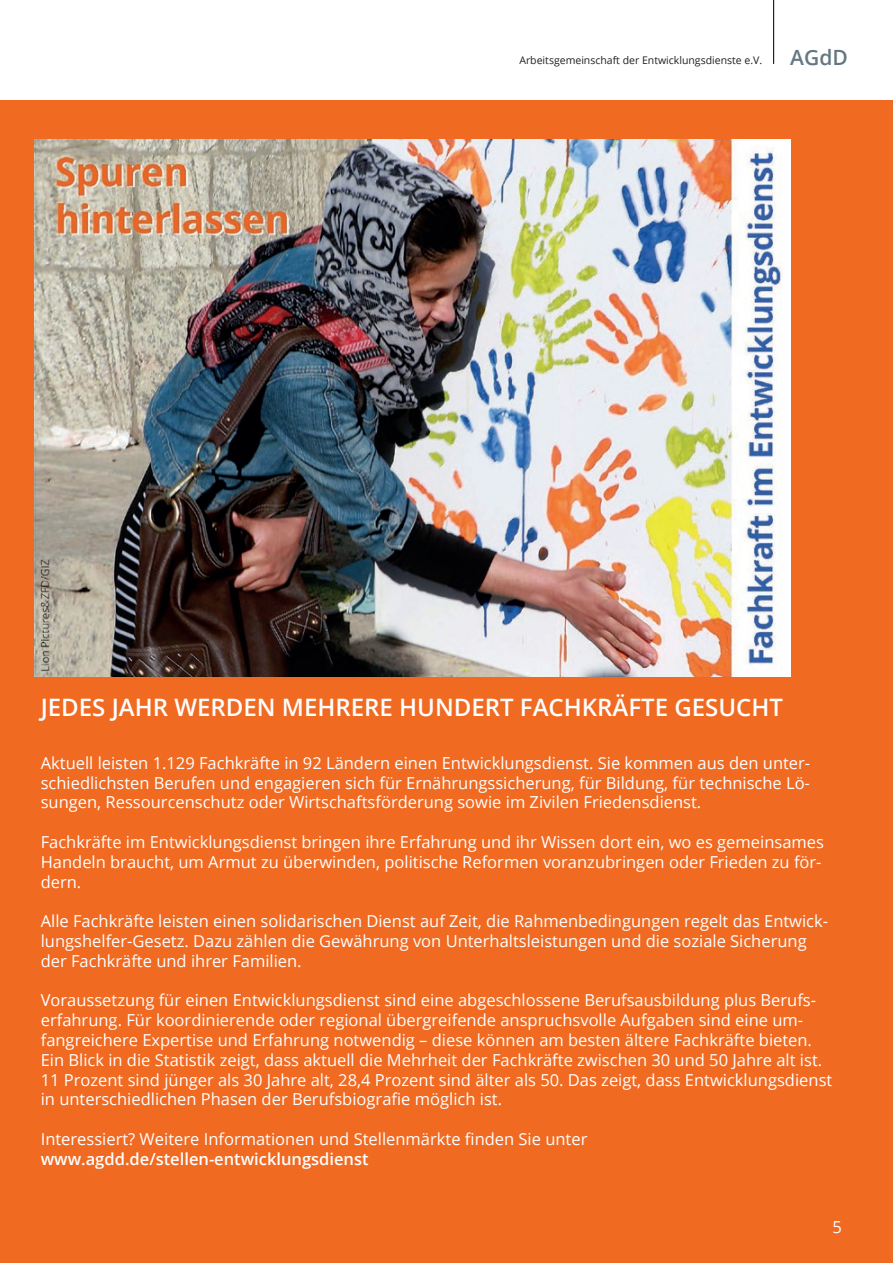
<style>
.page{position:relative;width:893px;height:1263px;background:#fff}
.page>*{position:absolute;margin:0;border:0;box-sizing:border-box;transform-origin:0 0}
.t1{font:600 24px "Open Sans";color:#fff}
.t2{font:600 21px "Open Sans";color:#647882}
.t3{font:16.5px/19.8px "Open Sans";color:#fff}
.t4{font:600 16.5px "Open Sans";color:#fff}
.t5{font:10.5px "Open Sans";color:#231f20}
</style>
<div class="page">
<div style="left:0;top:101px;width:893px;height:1162px;background:#f06a22"></div>
<hr style="left:773px;top:0;width:1px;height:64px;background:#231f20">
<img style="left:34px;top:139px;width:756px;height:537px">
<p class="t5" style="left:519px;top:53px;width:244px">Arbeitsgemeinschaft der Entwicklungsdienste e.V.</p>
<p class="t2" style="left:790px;top:43px;width:59px">AGdD</p>
<h1 class="t1" style="left:41px;top:691px;width:744px">JEDES JAHR WERDEN MEHRERE HUNDERT FACHKRÄFTE GESUCHT</h1>
<p class="t3" style="left:41px;top:752px;width:771px;text-align:justify">Aktuell leisten 1.129 Fachkräfte in 92 Ländern einen Entwicklungsdienst. Sie kommen aus den unter&shy;schiedlichsten Berufen und engagieren sich für Ernährungssicherung, für Bildung, für technische Lö&shy;sungen, Ressourcenschutz oder Wirtschaftsförderung sowie im Zivilen Friedensdienst.</p>
<p class="t3" style="left:41px;top:832px;width:785px">Fachkräfte im Entwicklungsdienst bringen ihre Erfahrung und ihr Wissen dort ein, wo es gemeinsames<br>Handeln braucht, um Armut zu überwinden, politische Reformen voranzubringen oder Frieden zu för&shy;dern.</p>
<p class="t3" style="left:41px;top:911px;width:789px">Alle Fachkräfte leisten einen solidarischen Dienst auf Zeit, die Rahmenbedingungen regelt das Entwick&shy;lungshelfer-Gesetz. Dazu zählen die Gewährung von Unterhaltsleistungen und die soziale Sicherung der Fachkräfte und ihrer Familien.</p>
<p class="t3" style="left:41px;top:990px;width:793px">Voraussetzung für einen Entwicklungsdienst sind eine abgeschlossene Berufsausbildung plus Berufs&shy;erfahrung. Für koordinierende oder regional übergreifende anspruchsvolle Aufgaben sind eine um&shy;fangreichere Expertise und Erfahrung notwendig – diese können am besten ältere Fachkräfte bieten.<br>Ein Blick in die Statistik zeigt, dass aktuell die Mehrheit der Fachkräfte zwischen 30 und 50 Jahre alt ist.<br>11 Prozent sind jünger als 30 Jahre alt, 28,4 Prozent sind älter als 50. Das zeigt, dass Entwicklungsdienst in unterschiedlichen Phasen der Berufsbiografie möglich ist.</p>
<p class="t3" style="left:41px;top:1129px;width:548px">Interessiert? Weitere Informationen und Stellenmärkte finden Sie unter</p>
<p class="t4" style="left:41px;top:1147px;width:329px">www.agdd.de/stellen-entwicklungsdienst</p>
<p class="t3" style="left:832px;top:1217px;width:11px">5</p>
</div>
